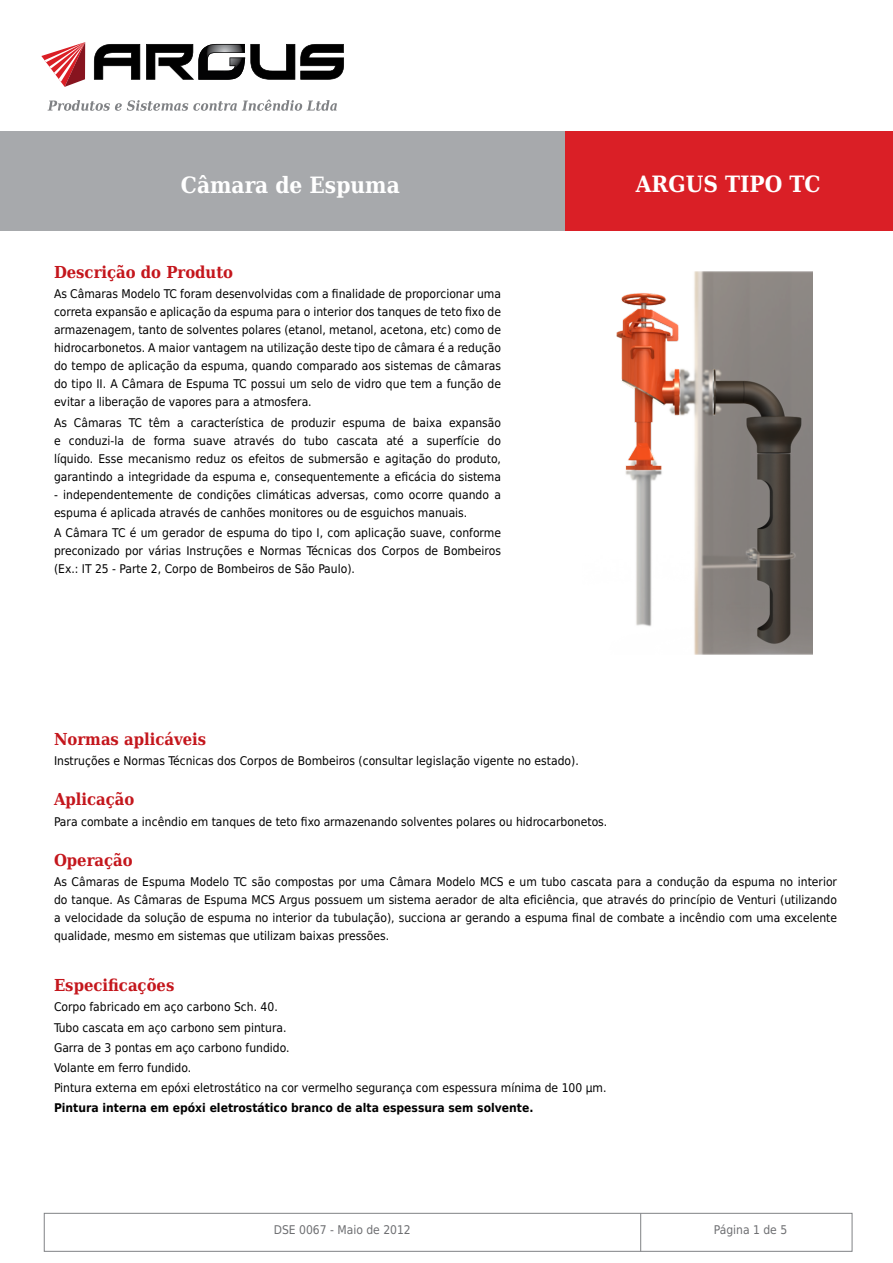
<style>
.page{position:relative;width:893px;height:1263px;background:#fff}
.page>*{position:absolute;margin:0;border:0;box-sizing:border-box;transform-origin:0 0}
.t1{font:700 22.5px "DejaVu Serif Condensed";color:#fff}
.t2{font:700 16.5px "DejaVu Serif Condensed";color:#c4161c}
.t3{font:12px/18px "DejaVu Sans Condensed";color:#000;text-align:justify}
.t4{font:700 12px "DejaVu Sans Condensed";color:#000}
.t5{font:12px "DejaVu Sans Condensed";color:#6d6e71}
</style>
<div class="page">
<div style="left:44px;top:1213px;width:808px;height:39px;border:1px solid #808285"></div>
<hr style="left:640px;top:1213px;width:1px;height:38px;background:#808285">
<div style="left:0;top:132px;width:581px;height:99px;background:#a7a9ac"></div>
<div style="left:565px;top:132px;width:328px;height:99px;background:#da1f26"></div>
<svg style="left:94px;top:44px;width:46px;height:36px"></svg>
<svg style="left:41px;top:42px;width:44px;height:45px"></svg>
<svg style="left:146px;top:44px;width:198px;height:36px"></svg>
<svg style="left:48px;top:100px;width:289px;height:11px"></svg>
<img style="left:616px;top:272px;width:196px;height:383px">
<h1 class="t1" style="left:181px;top:165px;width:220px">Câmara de Espuma</h1>
<h1 class="t1" style="left:636px;top:165px;width:186px">ARGUS TIPO TC</h1>
<h2 class="t2" style="left:54px;top:258px;width:181px">Descrição do Produto</h2>
<p class="t3" style="left:54px;top:285px;width:448px">As Câmaras Modelo TC foram desenvolvidas com a finalidade de proporcionar uma correta expansão e aplicação da espuma para o interior dos tanques de teto fixo de armazenagem, tanto de solventes polares (etanol, metanol, acetona, etc) como de hidrocarbonetos. A maior vantagem na utilização deste tipo de câmara é a redução do tempo de aplicação da espuma, quando comparado aos sistemas de câmaras do tipo II. A Câmara de Espuma TC possui um selo de vidro que tem a função de evitar a liberação de vapores para a atmosfera.</p>
<p class="t3" style="left:54px;top:413px;width:449px">As Câmaras TC têm a característica de produzir espuma de baixa expansão e conduzi-la de forma suave através do tubo cascata até a superfície do líquido. Esse mecanismo reduz os efeitos de submersão e agitação do produto, garantindo a integridade da espuma e, consequentemente a eficácia do sistema</p>
<p class="t3" style="left:54px;top:485px;width:448px">- independentemente de condições climáticas adversas, como ocorre quando a espuma é aplicada através de canhões monitores ou de esguichos manuais.</p>
<p class="t3" style="left:54px;top:523px;width:448px">A Câmara TC é um gerador de espuma do tipo I, com aplicação suave, conforme preconizado por várias Instruções e Normas Técnicas dos Corpos de Bombeiros (Ex.: IT 25 - Parte 2, Corpo de Bombeiros de São Paulo).</p>
<h2 class="t2" style="left:54px;top:725px;width:154px">Normas aplicáveis</h2>
<p class="t3" style="left:54px;top:752px;width:526px">Instruções e Normas Técnicas dos Corpos de Bombeiros (consultar legislação vigente no estado).</p>
<h2 class="t2" style="left:54px;top:785px;width:82px">Aplicação</h2>
<p class="t3" style="left:54px;top:812px;width:555px">Para combate a incêndio em tanques de teto fixo armazenando solventes polares ou hidrocarbonetos.</p>
<h2 class="t2" style="left:54px;top:845px;width:80px">Operação</h2>
<p class="t3" style="left:54px;top:872px;width:785px">As Câmaras de Espuma Modelo TC são compostas por uma Câmara Modelo MCS e um tubo cascata para a condução da espuma no interior do tanque. As Câmaras de Espuma MCS Argus possuem um sistema aerador de alta eficiência, que através do princípio de Venturi (utilizando a velocidade da solução de espuma no interior da tubulação), succiona ar gerando a espuma final de combate a incêndio com uma excelente qualidade, mesmo em sistemas que utilizam baixas pressões.</p>
<h2 class="t2" style="left:54px;top:971px;width:122px">Especificações</h2>
<p class="t3" style="left:54px;top:997px;width:554px;line-height:20.1px;text-align:left">Corpo fabricado em aço carbono Sch. 40.<br>Tubo cascata em aço carbono sem pintura.<br>Garra de 3 pontas em aço carbono fundido.<br>Volante em ferro fundido.<br>Pintura externa em epóxi eletrostático na cor vermelho segurança com espessura mínima de 100 µm.</p>
<p class="t4" style="left:54px;top:1098px;width:481px">Pintura interna em epóxi eletrostático branco de alta espessura sem solvente.</p>
<p class="t5" style="left:274px;top:1220px;width:138px">DSE 0067 - Maio de 2012</p>
<p class="t5" style="left:714px;top:1220px;width:75px">Página 1 de 5</p>
</div>
